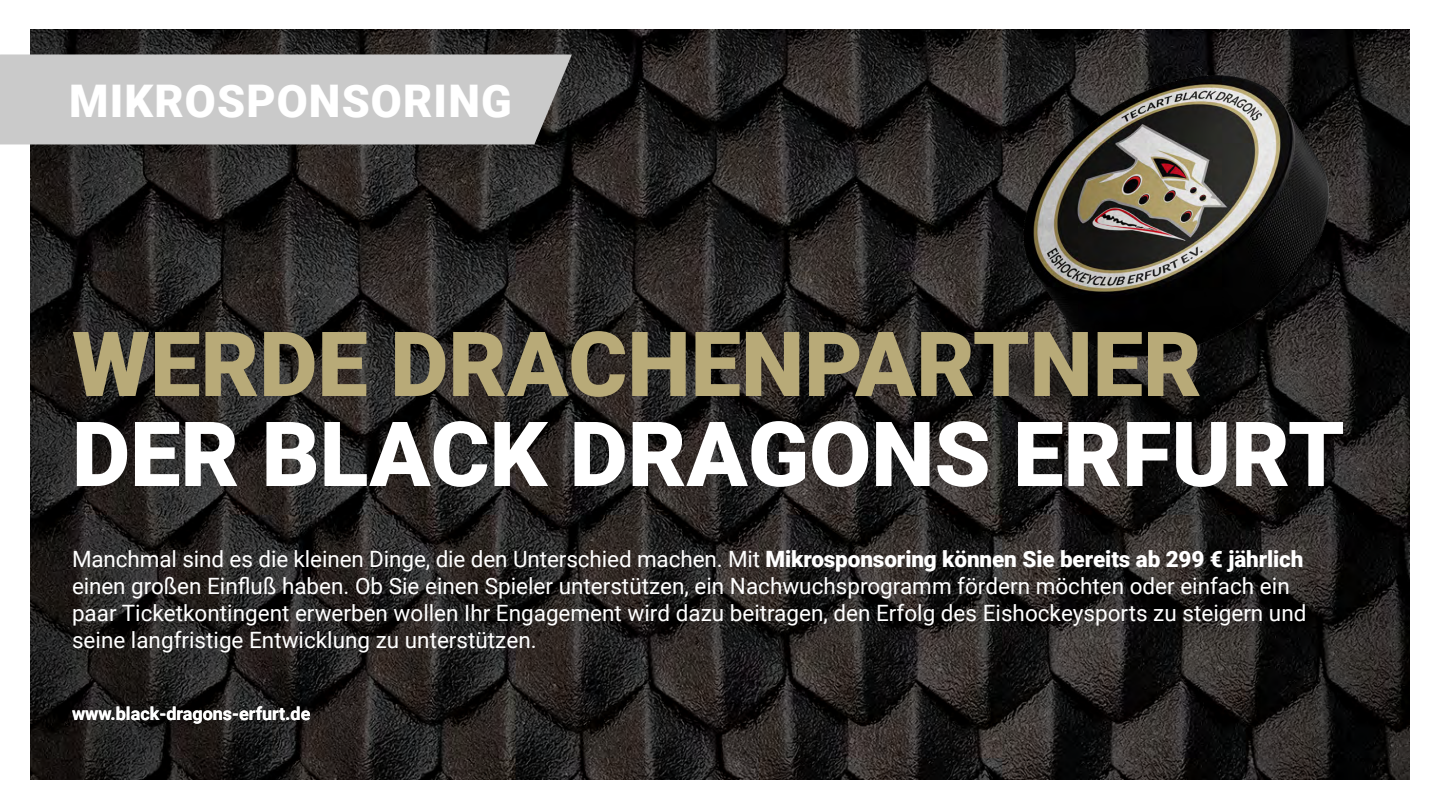
<style>
.page{position:relative;width:1440px;height:810px;background:#fff}
.page>*{position:absolute;margin:0;border:0;box-sizing:border-box;transform-origin:0 0}
.t1{font:900 90px "Roboto";color:#fff}
.t2{font:900 90px "Roboto";color:#b8aa78}
.t3{font:900 45px "Roboto";letter-spacing:.025em;color:#fff}
.t4{font:22.5px/27px "Roboto";color:#fff}
.t5{font:700 18px "Roboto";color:#fff}
.s1{font-weight:900}
</style>
<div class="page">
<img style="left:30px;top:30px;width:1380px;height:750px">
<img style="left:790px;top:29px;width:620px;height:483px">
<div style="left:0;top:54px;width:572px;height:90px;background:#cacaca"></div>
<h2 class="t3" style="left:69px;top:69px;width:444px">MIKROSPONSORING</h2>
<h1 class="t2" style="left:72px;top:301px;width:1131px">WERDE DRACHENPARTNER</h1>
<h1 class="t1" style="left:72px;top:391px;width:1274px">DER BLACK DRAGONS ERFURT</h1>
<p class="t4" style="left:72px;top:545px;width:1236px">Manchmal sind es die kleinen Dinge, die den Unterschied machen. Mit <span class="s1">Mikrosponsoring können Sie bereits ab 299 € jährlich </span>einen großen Einfluß haben. Ob Sie einen Spieler unterstützen, ein Nachwuchsprogramm fördern möchten oder einfach ein paar Ticketkontingent erwerben wollen Ihr Engagement wird dazu beitragen, den Erfolg des Eishockeysports zu steigern und seine langfristige Entwicklung zu unterstützen.</p>
<p class="t5" style="left:72px;top:701px;width:240px">www.black-dragons-erfurt.de</p>
</div>
